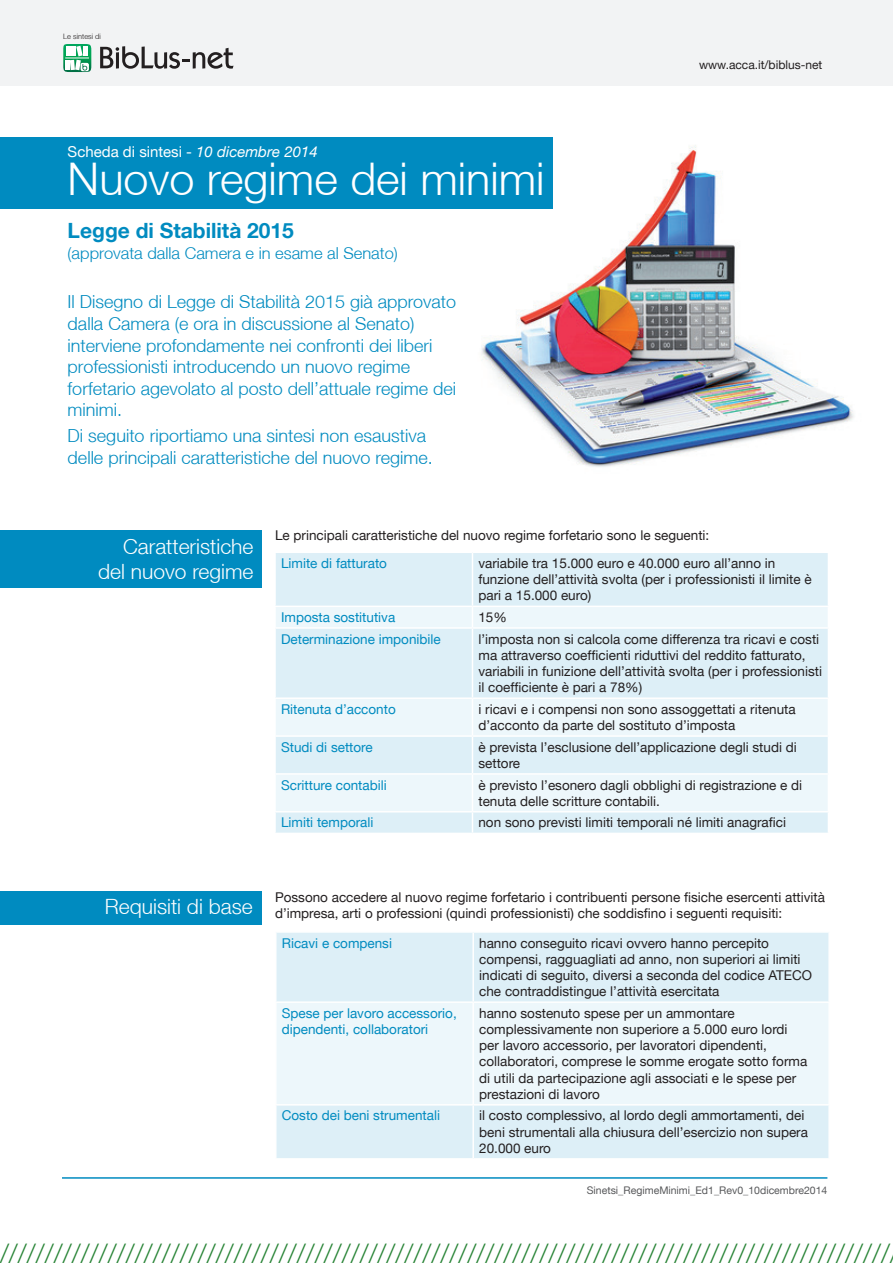
<style>
.page{position:relative;width:893px;height:1263px;background:#fff}
.page>*{position:absolute;margin:0;border:0;box-sizing:border-box;transform-origin:0 0}
.t1{font:300 45px "Helvetica Neue LT";color:#fff}
.t2{font:300 27px "Helvetica Neue LT";color:#278335}
.t3{font:300 21px "Helvetica Neue LT";color:#fff}
.t4{font:700 21px "Helvetica Neue LT";color:#008bc0}
.t5{font:300 18px/21.6px "Helvetica Neue LT";color:#008bc0}
.t6{font:300 16.5px "Helvetica Neue LT";color:#008bc0}
.t7{font:15px "Helvetica Neue LT";color:#fff}
.t8{font:13.5px/16.2px "Helvetica Neue LT";color:#231f20}
.t9{font:13.5px/16.2px "Helvetica Neue LT";color:#008bc0}
.t10{font:12px "Helvetica Neue LT";color:#231f20}
.t11{font:10.5px "Helvetica Neue LT";color:#57585a}
.t12{font:300 7.5px "Helvetica Neue LT";color:#231f20}
.s1{font-style:italic}
</style>
<div class="page">
<div style="left:0;top:0;width:893px;height:85px;background:#f2f3f4"></div>
<svg style="left:100px;top:46px;width:134px;height:23px"></svg>
<svg style="left:63px;top:44px;width:28px;height:28px"></svg>
<div style="left:65px;top:60px;width:5px;height:10px;background:#fff"></div>
<hr style="left:62px;top:1177px;width:765px;height:2px;background:#008bc0">
<img style="left:465px;top:137px;width:389px;height:330px">
<div style="left:0;top:137px;width:552px;height:71px;background:#008bc0"></div>
<div style="left:276px;top:553px;width:552px;height:280px;background:#ddeff7"></div>
<svg style="left:276px;top:607px;width:552px;height:204px;background:#e4f2f8"></svg>
<hr style="left:472px;top:553px;width:1px;height:53px;background:#fff">
<hr style="left:274px;top:606px;width:198px;height:1px;background:#fff">
<hr style="left:472px;top:606px;width:357px;height:1px;background:#fff">
<svg style="left:472px;top:607px;width:1px;height:20px"></svg>
<hr style="left:274px;top:627px;width:198px;height:2px;background:#fff">
<hr style="left:472px;top:627px;width:357px;height:2px;background:#fff">
<hr style="left:472px;top:629px;width:1px;height:68px;background:#fff">
<hr style="left:274px;top:697px;width:198px;height:2px;background:#fff">
<hr style="left:472px;top:697px;width:357px;height:2px;background:#fff">
<hr style="left:472px;top:699px;width:1px;height:36px;background:#fff">
<hr style="left:274px;top:735px;width:198px;height:2px;background:#fff">
<hr style="left:472px;top:735px;width:357px;height:2px;background:#fff">
<hr style="left:472px;top:737px;width:1px;height:36px;background:#fff">
<hr style="left:274px;top:773px;width:198px;height:2px;background:#fff">
<hr style="left:472px;top:773px;width:357px;height:2px;background:#fff">
<hr style="left:472px;top:775px;width:1px;height:36px;background:#fff">
<hr style="left:274px;top:811px;width:198px;height:1px;background:#fff">
<hr style="left:472px;top:811px;width:357px;height:1px;background:#fff">
<svg style="left:472px;top:812px;width:1px;height:21px"></svg>
<div style="left:276px;top:933px;width:552px;height:225px;background:#ddeff7"></div>
<div style="left:276px;top:1003px;width:552px;height:101px;background:#edf7fb"></div>
<hr style="left:472px;top:933px;width:2px;height:68px;background:#fff">
<hr style="left:275px;top:1001px;width:198px;height:2px;background:#fff">
<hr style="left:473px;top:1001px;width:357px;height:2px;background:#fff">
<hr style="left:472px;top:1003px;width:2px;height:101px;background:#fff">
<hr style="left:275px;top:1104px;width:198px;height:1px;background:#fff">
<hr style="left:473px;top:1104px;width:357px;height:1px;background:#fff">
<hr style="left:472px;top:1105px;width:2px;height:53px;background:#fff">
<div style="left:0;top:530px;width:262px;height:57px;background:#008bc0"></div>
<div style="left:0;top:891px;width:261px;height:34px;background:#008bc0"></div>
<p class="t12" style="left:63px;top:32px;width:39px">Le sintesi di</p>
<p class="t7" style="left:68px;top:142px;width:252px">Scheda di sintesi - <span class="s1">10 dicembre 2014</span></p>
<p class="t1" style="left:68px;top:152px;width:478px">Nuovo regime dei minimi</p>
<p class="t4" style="left:68px;top:217px;width:228px">Legge di Stabilità 2015</p>
<p class="t6" style="left:68px;top:243px;width:332px">(approvata dalla Camera e in esame al Senato)</p>
<p class="t5" style="left:68px;top:291px;width:390px">Il Disegno di Legge di Stabilità 2015 già approvato dalla Camera (e ora in discussione al Senato) interviene profondamente nei confronti dei liberi professionisti introducendo un nuovo regime forfetario agevolato al posto dell’attuale regime dei minimi.</p>
<p class="t5" style="left:68px;top:425px;width:367px">Di seguito riportiamo una sintesi non esaustiva delle principali caratteristiche del nuovo regime.</p>
<p class="t10" style="left:699px;top:58px;width:125px">www.acca.it/biblus-net</p>
<p class="t3" style="left:123px;top:533px;width:132px">Caratteristiche</p>
<p class="t3" style="left:98px;top:559px;width:157px">del nuovo regime</p>
<p class="t8" style="left:275px;top:527px;width:436px">Le principali caratteristiche del nuovo regime forfetario sono le seguenti:</p>
<p class="t9" style="left:281px;top:555px;width:108px">Limite di fatturato</p>
<p class="t8" style="left:478px;top:555px;width:335px">variabile tra 15.000 euro e 40.000 euro all’anno in funzione dell’attività svolta (per i professionisti il limite è pari a 15.000 euro)</p>
<p class="t9" style="left:281px;top:609px;width:116px">Imposta sostitutiva</p>
<p class="t8" style="left:478px;top:609px;width:30px">15%</p>
<p class="t9" style="left:281px;top:630px;width:161px">Determinazione imponibile</p>
<p class="t8" style="left:478px;top:630px;width:345px">l’imposta non si calcola come differenza tra ricavi e costi ma attraverso coefficienti riduttivi del reddito fatturato, variabili in funizione dell’attività svolta (per i professionisti il coefficiente è pari a 78%)</p>
<p class="t9" style="left:281px;top:701px;width:116px">Ritenuta d’acconto</p>
<p class="t8" style="left:478px;top:701px;width:319px">i ricavi e i compensi non sono assoggettati a ritenuta d’acconto da parte del sostituto d’imposta</p>
<p class="t9" style="left:281px;top:739px;width:93px">Studi di settore</p>
<p class="t8" style="left:478px;top:739px;width:320px">è prevista l’esclusione dell’applicazione degli studi di settore</p>
<p class="t9" style="left:281px;top:776px;width:107px">Scritture contabili</p>
<p class="t8" style="left:478px;top:776px;width:325px">è previsto l’esonero dagli obblighi di registrazione e di tenuta delle scritture contabili.</p>
<p class="t9" style="left:281px;top:814px;width:94px">Limiti temporali</p>
<p class="t8" style="left:478px;top:814px;width:309px">non sono previsti limiti temporali né limiti anagrafici</p>
<p class="t3" style="left:105px;top:894px;width:149px">Requisiti di base</p>
<p class="t8" style="left:275px;top:888px;width:552px">Possono accedere al nuovo regime forfetario i contribuenti persone fisiche esercenti attività d’impresa, arti o professioni (quindi professionisti) che soddisfino i seguenti requisiti:</p>
<p class="t9" style="left:282px;top:934px;width:112px">Ricavi e compensi</p>
<p class="t8" style="left:479px;top:934px;width:334px">hanno conseguito ricavi ovvero hanno percepito compensi, ragguagliati ad anno, non superiori ai limiti indicati di seguito, diversi a seconda del codice ATECO che contraddistingue l’attività esercitata</p>
<p class="t9" style="left:282px;top:1005px;width:177px">Spese per lavoro accessorio, dipendenti, collaboratori</p>
<p class="t8" style="left:479px;top:1005px;width:330px">hanno sostenuto spese per un ammontare complessivamente non superiore a 5.000 euro lordi per lavoro accessorio, per lavoratori dipendenti, collaboratori, comprese le somme erogate sotto forma di utili da partecipazione agli associati e le spese per prestazioni di lavoro</p>
<p class="t9" style="left:282px;top:1107px;width:160px">Costo dei beni strumentali</p>
<p class="t8" style="left:479px;top:1107px;width:330px">il costo complessivo, al lordo degli ammortamenti, dei beni strumentali alla chiusura dell’esercizio non supera<br>20.000 euro</p>
<p class="t11" style="left:587px;top:1184px;width:242px">Sinetsi_RegimeMinimi_Ed1_Rev0_10dicembre2014</p>
<h2 class="t2" style="left:0;top:1237px;width:892px">///////////////////////////////////////////////////////////////////////////////////////////////////</h2>
</div>
